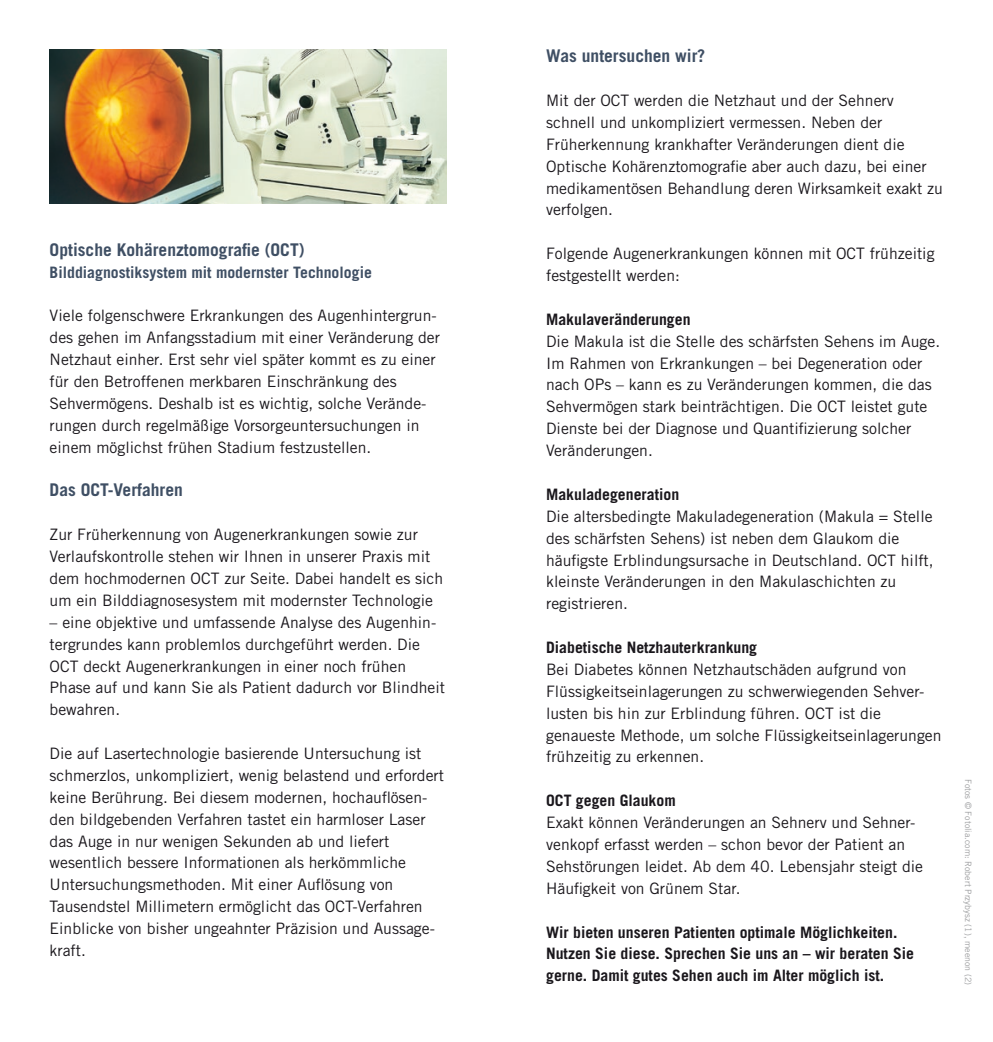
<style>
.page{position:relative;width:993px;height:1042px;background:#fff}
.page>*{position:absolute;margin:0;border:0;box-sizing:border-box;transform-origin:0 0}
.t1{font:700 17.5px "Trade Gothic LT Std";color:#3f4f64}
.t2{font:15.75px/21.9px "Trade Gothic LT Std";color:#1a171c}
.t3{font:700 15.75px/21.9px "Trade Gothic LT Std";color:#1a171c}
.t4{font:700 15.75px "Trade Gothic LT Std";color:#3f4f64}
.t5{font:8.75px "Trade Gothic LT Std";color:#9d9ea0}
</style>
<div class="page">
<img style="left:50px;top:50px;width:396px;height:153px">
<p class="t1" style="left:50px;top:239px;width:256px">Optische Kohärenztomografie (OCT)</p>
<p class="t4" style="left:50px;top:262px;width:324px">Bilddiagnostiksystem mit modernster Technologie</p>
<p class="t2" style="left:50px;top:305px;width:392px">Viele folgenschwere Erkrankungen des Augenhintergrun&shy;des gehen im Anfangsstadium mit einer Veränderung der Netzhaut einher. Erst sehr viel später kommt es zu einer für den Betroffenen merkbaren Einschränkung des Sehvermögens. Deshalb ist es wichtig, solche Verände&shy;rungen durch regelmäßige Vorsorgeuntersuchungen in einem möglichst frühen Stadium festzustellen.</p>
<p class="t1" style="left:50px;top:479px;width:135px">Das OCT-Verfahren</p>
<p class="t2" style="left:50px;top:523px;width:395px">Zur Früherkennung von Augenerkrankungen sowie zur Verlaufskontrolle stehen wir Ihnen in unserer Praxis mit dem hochmodernen OCT zur Seite. Dabei handelt es sich um ein Bilddiagnosesystem mit modernster Technologie</p>
<p class="t2" style="left:50px;top:611px;width:397px">– eine objektive und umfassende Analyse des Augenhin&shy;tergrundes kann problemlos durchgeführt werden. Die OCT deckt Augenerkrankungen in einer noch frühen Phase auf und kann Sie als Patient dadurch vor Blindheit bewahren.</p>
<p class="t2" style="left:50px;top:742px;width:396px">Die auf Lasertechnologie basierende Untersuchung ist schmerzlos, unkompliziert, wenig belastend und erfordert keine Berührung. Bei diesem modernen, hochauflösen&shy;den bildgebenden Verfahren tastet ein harmloser Laser das Auge in nur wenigen Sekunden ab und liefert wesentlich bessere Informationen als herkömmliche Untersuchungsmethoden. Mit einer Auflösung von Tausendstel Millimetern ermöglicht das OCT-Verfahren Einblicke von bisher ungeahnter Präzision und Aussage&shy;kraft.</p>
<p class="t1" style="left:546px;top:45px;width:161px">Was untersuchen wir?</p>
<p class="t2" style="left:546px;top:89px;width:398px">Mit der OCT werden die Netzhaut und der Sehnerv schnell und unkompliziert vermessen. Neben der Früherkennung krankhafter Veränderungen dient die Optische Kohärenztomografie aber auch dazu, bei einer medikamentösen Behandlung deren Wirksamkeit exakt zu verfolgen.</p>
<p class="t2" style="left:546px;top:242px;width:390px">Folgende Augenerkrankungen können mit OCT frühzeitig festgestellt werden:</p>
<p class="t3" style="left:546px;top:308px;width:146px">Makulaveränderungen</p>
<p class="t2" style="left:546px;top:330px;width:395px">Die Makula ist die Stelle des schärfsten Sehens im Auge.<br>Im Rahmen von Erkrankungen – bei Degeneration oder nach OPs – kann es zu Veränderungen kommen, die das Sehvermögen stark beinträchtigen. Die OCT leistet gute Dienste bei der Diagnose und Quantifizierung solcher Veränderungen.</p>
<p class="t3" style="left:546px;top:483px;width:135px">Makuladegeneration</p>
<p class="t2" style="left:546px;top:505px;width:389px">Die altersbedingte Makuladegeneration (Makula = Stelle des schärfsten Sehens) ist neben dem Glaukom die häufigste Erblindungsursache in Deutschland. OCT hilft, kleinste Veränderungen in den Makulaschichten zu registrieren.</p>
<p class="t3" style="left:546px;top:636px;width:212px">Diabetische Netzhauterkrankung</p>
<p class="t2" style="left:546px;top:658px;width:397px">Bei Diabetes können Netzhautschäden aufgrund von Flüssigkeitseinlagerungen zu schwerwiegenden Sehver&shy;lusten bis hin zur Erblindung führen. OCT ist die genaueste Methode, um solche Flüssigkeitseinlagerungen frühzeitig zu erkennen.</p>
<p class="t3" style="left:546px;top:789px;width:131px">OCT gegen Glaukom</p>
<p class="t2" style="left:546px;top:811px;width:378px">Exakt können Veränderungen an Sehnerv und Sehner&shy;venkopf erfasst werden – schon bevor der Patient an Sehstörungen leidet. Ab dem 40. Lebensjahr steigt die Häufigkeit von Grünem Star.</p>
<p class="t3" style="left:546px;top:921px;width:369px">Wir bieten unseren Patienten optimale Möglichkeiten.<br>Nutzen Sie diese. Sprechen Sie uns an – wir beraten Sie gerne. Damit gutes Sehen auch im Alter möglich ist.</p>
<p class="t5" style="left:973px;top:778px;width:208px;rotate:90deg">Fotos © Fotolia.com: Robert Przybysz (1), meenon (2)</p>
</div>
